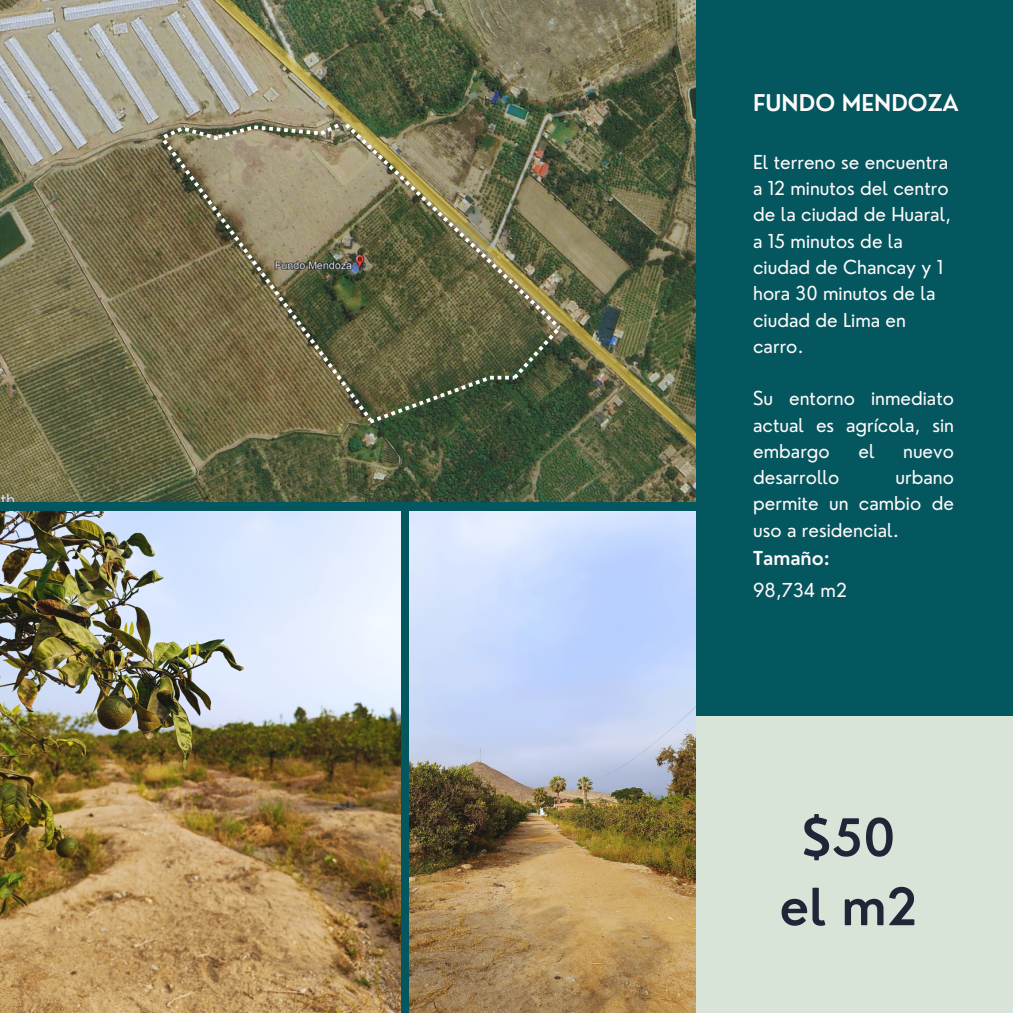
<style>
.page{position:relative;width:1013px;height:1013px;background:#fff}
.page>*{position:absolute;margin:0;border:0;box-sizing:border-box;transform-origin:0 0}
.t1{font:600 50px/69.4px "Nourd";color:#202537;text-align:center}
.t2{font:600 22.5px "Nourd";color:#fffafa}
.t3{font:18.75px/26.2px "Nourd";color:#fffafa;text-align:justify}
.t4{font:600 18.75px "Nourd";color:#fffafa}
</style>
<div class="page">
<div style="left:0;top:0;width:1012px;height:1012px;background:#04565f"></div>
<img style="left:0;top:0;width:696px;height:502px">
<img style="left:410px;top:511px;width:286px;height:501px">
<img style="left:0;top:511px;width:400px;height:501px">
<div style="left:696px;top:716px;width:316px;height:296px;background:#d9e4d9"></div>
<svg style="left:163px;top:139px;width:206px;height:282px;background:#7e7554"></svg>
<img style="left:345px;top:123px;width:215px;height:206px">
<svg style="left:369px;top:329px;width:189px;height:94px;background:#515a3c"></svg>
<svg style="left:163px;top:124px;width:176px;height:16px;background:#8c8970"></svg>
<h1 class="t2" style="left:753px;top:89px;width:207px">FUNDO MENDOZA</h1>
<p class="t3" style="left:753px;top:149px;width:199px;text-align:left">El terreno se encuentra a 12 minutos del centro de la ciudad de Huaral, a 15 minutos de la ciudad de Chancay y 1 hora 30 minutos de la ciudad de Lima en carro.</p>
<p class="t3" style="left:753px;top:385px;width:202px">Su entorno inmediato actual es agrícola, sin embargo</p>
<p class="t3" style="left:858px;top:437px;width:18px">el</p>
<p class="t3" style="left:903px;top:437px;width:52px">nuevo</p>
<p class="t3" style="left:753px;top:464px;width:88px">desarrollo</p>
<p class="t3" style="left:753px;top:464px;width:202px;text-indent:142px">urbano permite un cambio de uso a residencial.</p>
<h2 class="t4" style="left:753px;top:546px;width:78px">Tamaño:</h2>
<h3 class="t3" style="left:753px;top:577px;width:95px">98,734 m2</h3>
<p class="t1" style="left:779px;top:802px;width:139px">$50 el m2</p>
</div>
